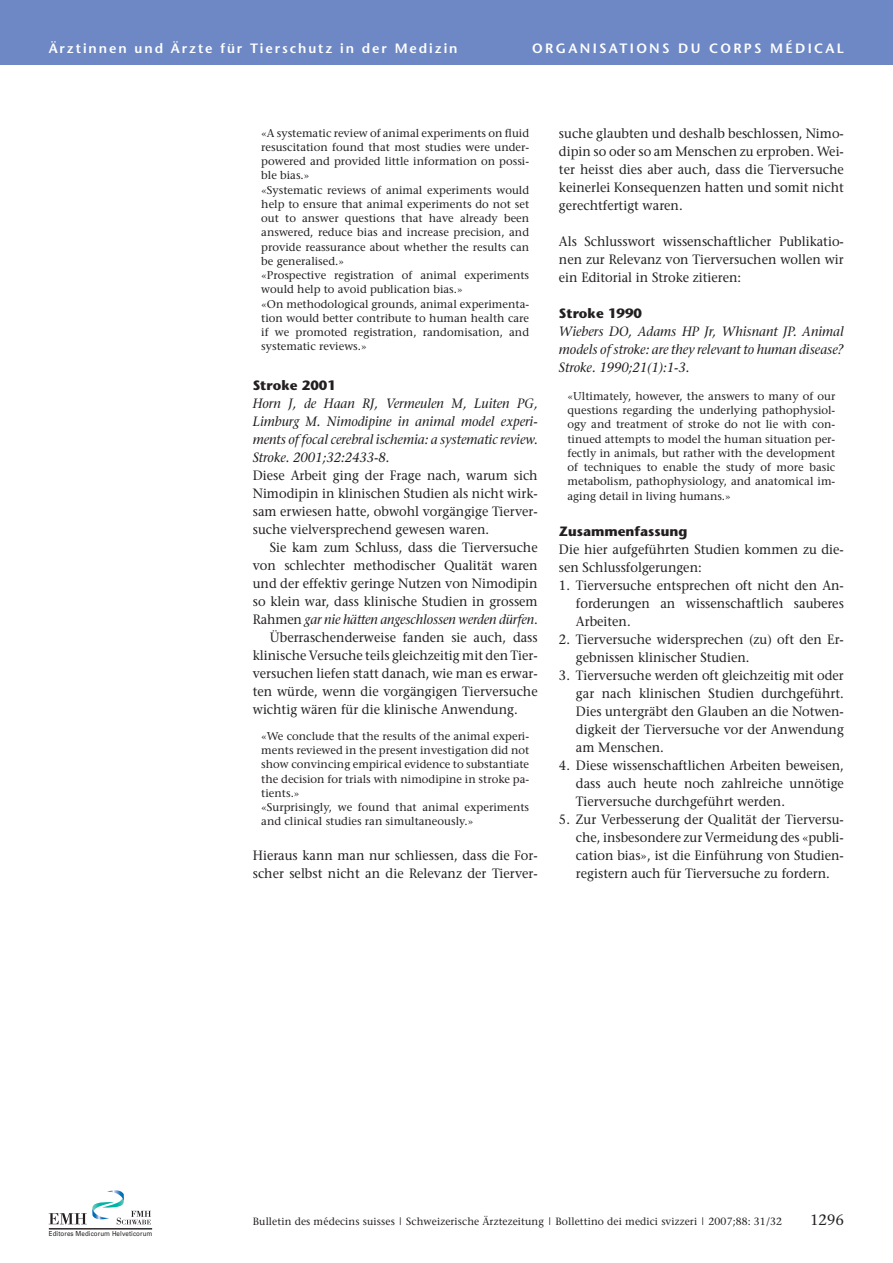
<style>
.page{position:relative;width:893px;height:1263px;background:#fff}
.page>*{position:absolute;margin:0;border:0;box-sizing:border-box;transform-origin:0 0}
.t1{font:15px "Stone Serif";color:#231f20}
.t2{font:13.5px/18px "Stone Serif";color:#231f20;text-align:justify;scale:.95 1}
.t3{font:italic 13.5px/18px "Stone Serif";color:#231f20;text-align:justify;scale:.95 1}
.t4{font:600 13.5px "Stone Sans";letter-spacing:.145em;color:#fff}
.t5{font:700 13.5px "Stone Sans";color:#231f20}
.t6{font:600 13.5px "Stone Sans";letter-spacing:.17em;color:#fff}
.t7{font:11.25px/14.2px "Stone Serif";color:#231f20}
.t8{font:10.5px "Stone Serif";letter-spacing:.01em;color:#231f20}
.t9{font:6.9px "Univers";letter-spacing:.015em;color:#231f20;scale:.9 1}
.s1{font-style:normal}
</style>
<div class="page">
<svg style="left:49px;top:1190px;width:102px;height:34px"></svg>
<hr style="left:49px;top:1228px;width:103px;height:1px;background:#231f20">
<div style="left:0;top:0;width:893px;height:64px;background:#6d88c5"></div>
<p class="t4" style="left:49px;top:42px;width:410px">Ärztinnen und Ärzte für Tierschutz in der Medizin</p>
<p class="t6" style="left:532px;top:42px;width:313px">ORGANISATIONS DU CORPS MÉDICAL</p>
<p class="t7" style="left:261px;top:126px;width:269px">«A systematic review of animal experiments on fluid resuscitation found that most studies were under&shy;powered and provided little information on possi&shy;ble bias.»<br>«Systematic reviews of animal experiments would help to ensure that animal experiments do not set out to answer questions that have already been answered, reduce bias and increase precision, and provide reassurance about whether the results can be generalised.»<br>«Prospective registration of animal experiments would help to avoid publication bias.»<br>«On methodological grounds, animal experimenta&shy;tion would better contribute to human health care if we promoted registration, randomisation, and systematic reviews.»</p>
<p class="t5" style="left:253px;top:379px;width:85px">Stroke 2001</p>
<p class="t3" style="left:253px;top:395px;width:301px">Horn J, de Haan RJ, Vermeulen M, Luiten PG, Limburg M. Nimodipine in animal model experi&shy;ments of focal cerebral ischemia: a systematic review.<br>Stroke. 2001;32:2433-8.</p>
<p class="t2" style="left:253px;top:467px;width:301px">Diese Arbeit ging der Frage nach, warum sich Nimodipin in klinischen Studien als nicht wirk&shy;sam erwiesen hatte, obwohl vorgängige Tierver&shy;suche vielversprechend gewesen waren.</p>
<p class="t2" style="left:270px;top:539px;width:283px">Sie kam zum Schluss, dass die Tierversuche</p>
<p class="t2" style="left:253px;top:557px;width:301px">von schlechter methodischer Qualität waren</p>
<p class="t2" style="left:253px;top:575px;width:301px">und der effektiv geringe Nutzen von Nimodipin</p>
<p class="t2" style="left:253px;top:593px;width:301px">so klein war, dass klinische Studien in grossem</p>
<p class="t3" style="left:253px;top:611px;width:301px"><span class="s1">Rahmen</span> gar nie hätten angeschlossen werden dürfen<span class="s1">.</span></p>
<p class="t2" style="left:270px;top:629px;width:283px">Überraschenderweise fanden sie auch, dass</p>
<p class="t2" style="left:253px;top:647px;width:301px">klinische Versuche teils gleichzeitig mit den Tier-</p>
<p class="t2" style="left:253px;top:665px;width:301px">versuchen liefen statt danach, wie man es erwar-</p>
<p class="t2" style="left:253px;top:683px;width:301px">ten würde, wenn die vorgängigen Tierversuche</p>
<p class="t2" style="left:253px;top:701px;width:280px">wichtig wären für die klinische Anwendung.</p>
<p class="t7" style="left:261px;top:730px;width:269px">«We conclude that the results of the animal experi&shy;ments reviewed in the present investigation did not show convincing empirical evidence to substantiate the decision for trials with nimodipine in stroke pa&shy;tients.»<br>«Surprisingly, we found that animal experiments and clinical studies ran simultaneously.»</p>
<p class="t2" style="left:253px;top:847px;width:301px">Hieraus kann man nur schliessen, dass die For&shy;scher selbst nicht an die Relevanz der Tierver-</p>
<p class="t2" style="left:559px;top:126px;width:301px">suche glaubten und deshalb beschlossen, Nimo&shy;dipin so oder so am Menschen zu erproben. Wei&shy;ter heisst dies aber auch, dass die Tierversuche keinerlei Konsequenzen hatten und somit nicht gerechtfertigt waren.</p>
<p class="t2" style="left:559px;top:234px;width:301px">Als Schlusswort wissenschaftlicher Publikatio&shy;nen zur Relevanz von Tierversuchen wollen wir ein Editorial in Stroke zitieren:</p>
<p class="t5" style="left:559px;top:308px;width:85px">Stroke 1990</p>
<p class="t3" style="left:559px;top:324px;width:301px">Wiebers DO, Adams HP Jr, Whisnant JP. Animal models of stroke: are they relevant to human disease?<br>Stroke. 1990;21(1):1-3.</p>
<p class="t7" style="left:567px;top:390px;width:269px;text-align:justify">«Ultimately, however, the answers to many of our questions regarding the underlying pathophysiol&shy;ogy and treatment of stroke do not lie with con&shy;tinued attempts to model the human situation per&shy;fectly in animals, but rather with the development of techniques to enable the study of more basic metabolism, pathophysiology, and anatomical im&shy;aging detail in living humans.»</p>
<p class="t5" style="left:559px;top:526px;width:130px">Zusammenfassung</p>
<p class="t2" style="left:559px;top:541px;width:301px">Die hier aufgeführten Studien kommen zu die&shy;sen Schlussfolgerungen:</p>
<p class="t2" style="left:576px;top:577px;width:283px;text-indent:-17px">1. Tierversuche entsprechen oft nicht den An&shy;forderungen an wissenschaftlich sauberes Arbeiten.</p>
<p class="t2" style="left:576px;top:631px;width:283px;text-indent:-17px">2. Tierversuche widersprechen (zu) oft den Er&shy;gebnissen klinischer Studien.</p>
<p class="t2" style="left:576px;top:667px;width:283px;text-indent:-17px">3. Tierversuche werden oft gleichzeitig mit oder gar nach klinischen Studien durchgeführt.<br>Dies untergräbt den Glauben an die Notwen&shy;digkeit der Tierversuche vor der Anwendung am Menschen.</p>
<p class="t2" style="left:576px;top:757px;width:283px;text-indent:-17px">4. Diese wissenschaftlichen Arbeiten beweisen, dass auch heute noch zahlreiche unnötige Tierversuche durchgeführt werden.</p>
<p class="t2" style="left:576px;top:811px;width:283px;text-indent:-17px">5. Zur Verbesserung der Qualität der Tierversu&shy;che, insbesondere zur Vermeidung des «publi&shy;cation bias», ist die Einführung von Studien&shy;registern auch für Tierversuche zu fordern.</p>
<p class="t9" style="left:49px;top:1229px;width:117px">Editores Medicorum Helveticorum</p>
<p class="t8" style="left:253px;top:1217px;width:531px">Bulletin des médecins suisses | Schweizerische Ärztezeitung | Bollettino dei medici svizzeri | 2007;88: 31/32</p>
<p class="t1" style="left:810px;top:1213px;width:35px">1296</p>
</div>
